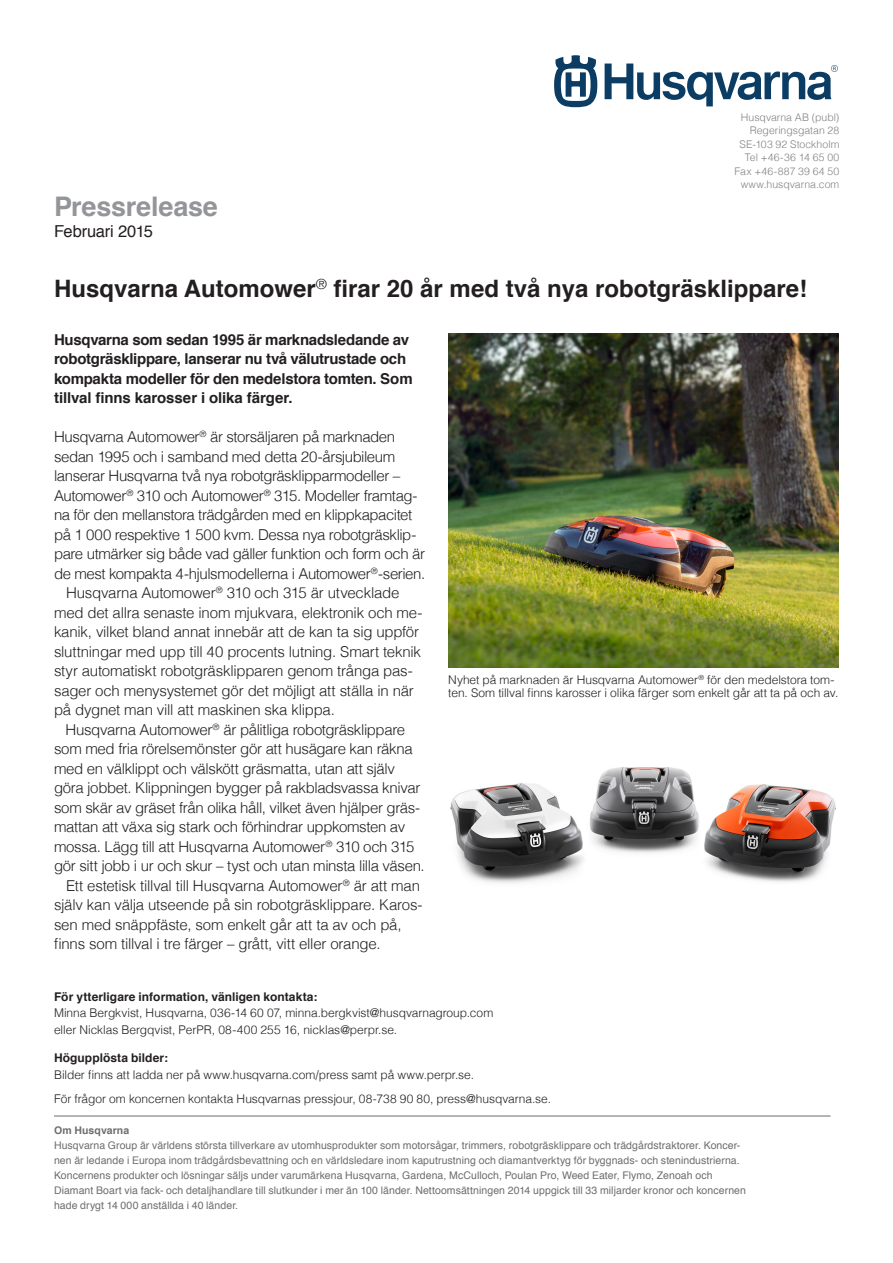
<style>
.page{position:relative;width:893px;height:1263px;background:#fff}
.page>*{position:absolute;margin:0;border:0;box-sizing:border-box;transform-origin:0 0}
.t1{font:700 27px "Helvetica";letter-spacing:-.01em;color:#939598}
.t2{font:700 24px "Helvetica";color:#231f20}
.t3{font:16.5px "Helvetica";letter-spacing:-.01em;color:#231f20}
.t4{font:300 15px/19.5px "Helvetica";letter-spacing:-.025em;color:#231f20}
.t5{font:700 15px/19.5px "Helvetica";letter-spacing:-.015em;color:#231f20}
.t6{font:300 12px/13.5px "Helvetica";letter-spacing:-.005em;color:#231f20}
.t7{font:700 12px "Helvetica";letter-spacing:.005em;color:#231f20}
.t8{font:10.5px/15px "Helvetica";letter-spacing:.005em;color:#6c6d70}
.t9{font:300 10.5px "Helvetica";color:#808285}
.t10{font:300 10.5px "Helvetica";letter-spacing:.025em;color:#808285}
.t11{font:700 10.5px "Helvetica";letter-spacing:.01em;color:#6c6d70}
</style>
<div class="page">
<svg style="left:605px;top:64px;width:233px;height:42px"></svg>
<svg style="left:554px;top:55px;width:43px;height:52px"></svg>
<hr style="left:54px;top:1115px;width:777px;height:2px;background:#9b9da0">
<img style="left:448px;top:333px;width:390px;height:335px">
<img style="left:450px;top:767px;width:386px;height:116px">
<p class="t1" style="left:54px;top:185px;width:165px">Pressrelease</p>
<p class="t3" style="left:54px;top:218px;width:100px">Februari 2015</p>
<p class="t9" style="left:741px;top:108px;width:100px">Husqvarna AB (publ)</p>
<p class="t9" style="left:750px;top:121px;width:91px">Regeringsgatan 28</p>
<p class="t9" style="left:739px;top:135px;width:101px">SE-103 92 Stockholm</p>
<p class="t10" style="left:745px;top:148px;width:96px">Tel +46-36 14 65 00</p>
<p class="t10" style="left:734px;top:162px;width:106px">Fax +46-887 39 64 50</p>
<p class="t9" style="left:741px;top:175px;width:100px">www.husqvarna.com</p>
<p class="t2" style="left:54px;top:269px;width:755px">Husqvarna Automower<sup>®</sup> firar 20 år med två nya robotgräsklippare!</p>
<p class="t5" style="left:54px;top:330px;width:360px">Husqvarna som sedan 1995 är marknadsledande av robotgräsklippare, lanserar nu två välutrustade och kompakta modeller för den medelstora tomten. Som tillval finns karosser i olika färger.</p>
<p class="t4" style="left:54px;top:426px;width:348px">Husqvarna Automower<sup>®</sup> är storsäljaren på marknaden sedan 1995 och i samband med detta 20-årsjubileum lanserar Husqvarna två nya robotgräsklipparmodeller –</p>
<p class="t4" style="left:54px;top:485px;width:373px">Automower<sup>®</sup> 310 och Automower<sup>®</sup> 315. Modeller framtag&shy;na för den mellanstora trädgården med en klippkapacitet på 1 000 respektive 1 500 kvm. Dessa nya robotgräsklip&shy;pare utmärker sig både vad gäller funktion och form och är de mest kompakta 4-hjulsmodellerna i Automower<sup>®</sup>-serien.</p>
<p class="t4" style="left:54px;top:582px;width:370px;text-indent:12px">Husqvarna Automower<sup>®</sup> 310 och 315 är utvecklade med det allra senaste inom mjukvara, elektronik och me&shy;kanik, vilket bland annat innebär att de kan ta sig uppför sluttningar med upp till 40 procents lutning. Smart teknik styr automatiskt robotgräsklipparen genom trånga pas&shy;sager och menysystemet gör det möjligt att ställa in när på dygnet man vill att maskinen ska klippa.</p>
<p class="t4" style="left:54px;top:719px;width:372px;text-indent:12px">Husqvarna Automower<sup>®</sup> är pålitliga robotgräsklippare som med fria rörelsemönster gör att husägare kan räkna med en välklippt och välskött gräsmatta, utan att själv göra jobbet. Klippningen bygger på rakbladsvassa knivar som skär av gräset från olika håll, vilket även hjälper gräs&shy;mattan att växa sig stark och förhindrar uppkomsten av mossa. Lägg till att Husqvarna Automower<sup>®</sup> 310 och 315 gör sitt jobb i ur och skur – tyst och utan minsta lilla väsen.</p>
<p class="t4" style="left:54px;top:875px;width:370px;text-indent:12px">Ett estetisk tillval till Husqvarna Automower<sup>®</sup> är att man själv kan välja utseende på sin robotgräsklippare. Karos&shy;sen med snäppfäste, som enkelt går att ta av och på, finns som tillval i tre färger – grått, vitt eller orange.</p>
<p class="t6" style="left:448px;top:672px;width:392px">Nyhet på marknaden är Husqvarna Automower<sup>®</sup> för den medelstora tom&shy;ten. Som tillval finns karosser i olika färger som enkelt går att ta på och av.</p>
<p class="t7" style="left:54px;top:987px;width:265px">För ytterligare information, vänligen kontakta:</p>
<p class="t6" style="left:54px;top:1005px;width:441px">Minna Bergkvist, Husqvarna, 036-14 60 07, minna.bergkvist@husqvarnagroup.com</p>
<p class="t6" style="left:54px;top:1022px;width:345px">eller Nicklas Bergqvist, PerPR, 08-400 255 16, nicklas@perpr.se.</p>
<p class="t7" style="left:54px;top:1048px;width:116px">Högupplösta bilder:</p>
<p class="t6" style="left:54px;top:1067px;width:422px">Bilder finns att ladda ner på www.husqvarna.com/press samt på www.perpr.se.</p>
<p class="t6" style="left:54px;top:1091px;width:498px">För frågor om koncernen kontakta Husqvarnas pressjour, 08-738 90 80, press@husqvarna.se.</p>
<p class="t11" style="left:54px;top:1121px;width:77px">Om Husqvarna</p>
<p class="t8" style="left:54px;top:1138px;width:693px">Husqvarna Group är världens största tillverkare av utomhusprodukter som motorsågar, trimmers, robotgräsklippare och trädgårdstraktorer. Koncer&shy;nen är ledande i Europa inom trädgårdsbevattning och en världsledare inom kaputrustning och diamantverktyg för byggnads- och stenindustrierna.<br>Koncernens produkter och lösningar säljs under varumärkena Husqvarna, Gardena, McCulloch, Poulan Pro, Weed Eater, Flymo, Zenoah och Diamant Boart via fack- och detaljhandlare till slutkunder i mer än 100 länder. Nettoomsättningen 2014 uppgick till 33 miljarder kronor och koncernen hade drygt 14 000 anställda i 40 länder.</p>
</div>
